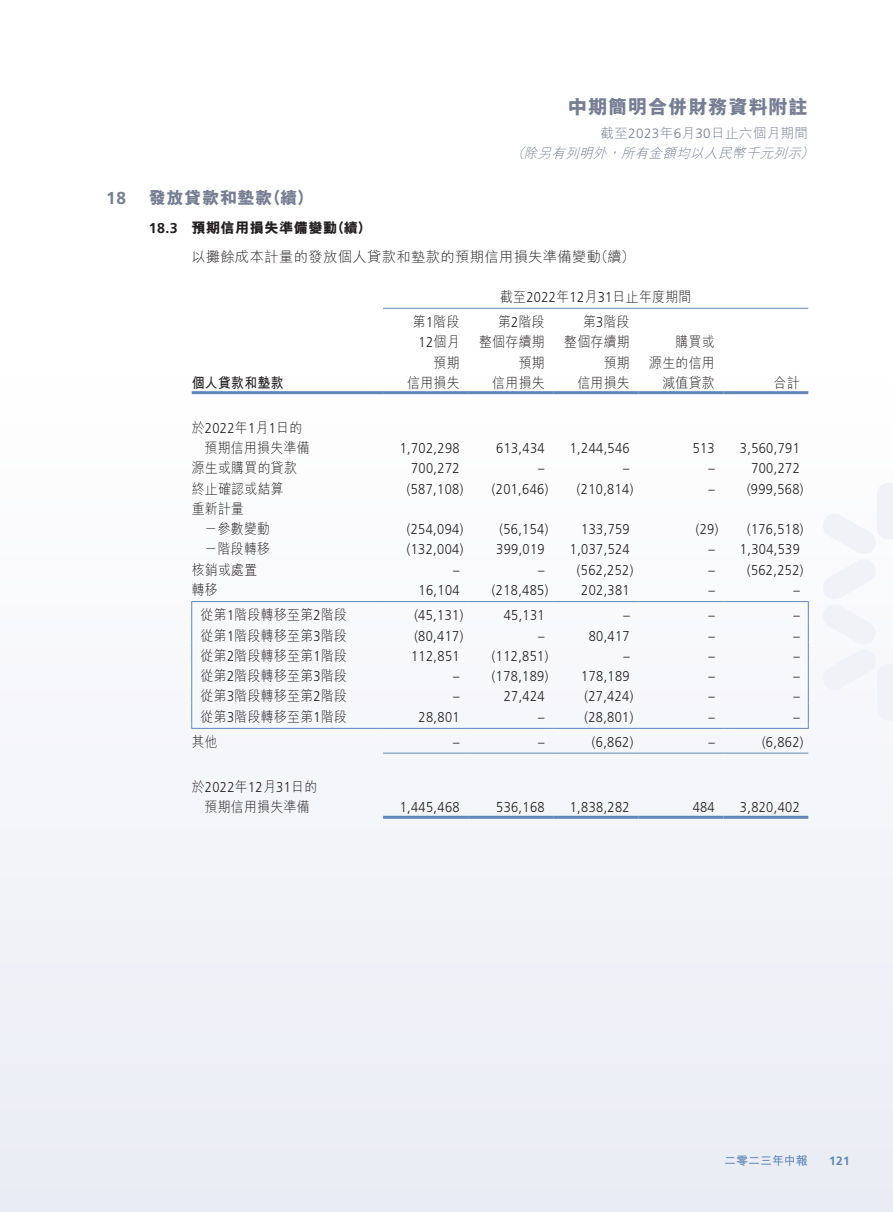
<style>
.page{position:relative;width:893px;height:1212px;background:#fff}
.page>*{position:absolute;margin:0;border:0;box-sizing:border-box;transform-origin:0 0}
.t1{font:800 19.5px "M Hei HK";letter-spacing:.03em;color:#767e94}
.t2{font:800 17.25px "M Hei HK";letter-spacing:.03em;color:#767e94}
.t3{font:700 17.25px "Frutiger LT Std";color:#767e94}
.t4{font:300 14.25px "Frutiger LT Std";letter-spacing:.03em;color:#231f20;scale:.9 1}
.t5{font:300 14.25px/20.2px "M Hei HK";letter-spacing:.03em;color:#231f20;text-align:right;scale:.9 1}
.t6{font:300 14.25px/28.8px "M Hei HK";letter-spacing:.03em;color:#231f20}
.t7{font:700 14.25px "M Hei HK";letter-spacing:.03em;color:#231f20;scale:.9 1}
.t8{font:italic 300 13.5px/20.2px "M Hei HK";color:#767e94}
.t9{font:700 12px "M Hei HK";color:#5f87b8}
.t10{font:700 12px "Frutiger LT Std";color:#5f87b8}
.s1{font-style:normal}
.s2{font-family:"Frutiger LT Std";font-style:normal}
.s3{font-family:"Frutiger LT Std";font-weight:700}
.s4{font-weight:800}
.s5{font-family:"Frutiger LT Std"}
.s6{font-family:"M Hei HK"}
</style>
<div class="page">
<div style="left:0;top:383px;width:893px;height:829px;background:#f4f5f9"></div>
<hr style="left:191px;top:601px;width:192px;height:1px;background:#5f87b8">
<svg style="left:191px;top:602px;width:1px;height:126px"></svg>
<hr style="left:191px;top:728px;width:192px;height:1px;background:#5f87b8">
<hr style="left:383px;top:601px;width:85px;height:1px;background:#5f87b8">
<hr style="left:468px;top:601px;width:85px;height:1px;background:#5f87b8">
<hr style="left:553px;top:601px;width:85px;height:1px;background:#5f87b8">
<hr style="left:638px;top:601px;width:85px;height:1px;background:#5f87b8">
<hr style="left:723px;top:601px;width:86px;height:1px;background:#5f87b8">
<svg style="left:808px;top:602px;width:1px;height:126px"></svg>
<hr style="left:383px;top:728px;width:85px;height:1px;background:#5f87b8">
<hr style="left:468px;top:728px;width:85px;height:1px;background:#5f87b8">
<hr style="left:553px;top:728px;width:85px;height:1px;background:#5f87b8">
<hr style="left:638px;top:728px;width:85px;height:1px;background:#5f87b8">
<hr style="left:723px;top:728px;width:86px;height:1px;background:#5f87b8">
<hr style="left:383px;top:308px;width:425px;height:1px;background:#5f87b8">
<hr style="left:192px;top:391px;width:191px;height:3px;background:#5f87b8">
<hr style="left:383px;top:391px;width:85px;height:3px;background:#5f87b8">
<hr style="left:468px;top:391px;width:85px;height:3px;background:#5f87b8">
<hr style="left:553px;top:391px;width:85px;height:3px;background:#5f87b8">
<hr style="left:638px;top:391px;width:85px;height:3px;background:#5f87b8">
<hr style="left:723px;top:391px;width:85px;height:3px;background:#5f87b8">
<hr style="left:383px;top:753px;width:85px;height:1px;background:#5f87b8">
<hr style="left:468px;top:753px;width:85px;height:1px;background:#5f87b8">
<hr style="left:553px;top:753px;width:85px;height:1px;background:#5f87b8">
<hr style="left:638px;top:753px;width:85px;height:1px;background:#5f87b8">
<hr style="left:723px;top:753px;width:85px;height:1px;background:#5f87b8">
<hr style="left:383px;top:816px;width:85px;height:3px;background:#5f87b8">
<hr style="left:468px;top:816px;width:85px;height:3px;background:#5f87b8">
<hr style="left:553px;top:816px;width:85px;height:3px;background:#5f87b8">
<hr style="left:638px;top:816px;width:85px;height:3px;background:#5f87b8">
<hr style="left:723px;top:816px;width:85px;height:3px;background:#5f87b8">
<h1 class="t1" style="left:568px;top:97px;width:242px">中期簡明合併財務資料附註</h1>
<p class="t8" style="left:511px;top:123px;width:307px;text-indent:89px"><span class="s1">截至</span><span class="s2">2023</span><span class="s1">年</span><span class="s2">6</span><span class="s1">月</span><span class="s2">30</span><span class="s1">日止六個月期間</span>（除另有列明外，所有金額均以人民幣千元列示）</p>
<p class="t3" style="left:106px;top:188px;width:21px">18</p>
<p class="t2" style="left:149px;top:189px;width:166px">發放貸款和墊款（續）</p>
<p class="t6" style="left:191px;top:213px;width:445px;text-indent:-43px"><span class="s3">18.3</span> <span class="s4">預期信用損失準備變動（續）<br></span>以攤餘成本計量的發放個人貸款和墊款的預期信用損失準備變動（續）</p>
<p class="t5" style="left:500px;top:287px;width:214px">截至<span class="s5">2022</span>年<span class="s5">12</span>月<span class="s5">31</span>日止年度期間</p>
<p class="t7" style="left:192px;top:372px;width:104px">個人貸款和墊款</p>
<p class="t5" style="left:413px;top:311px;width:53px">第<span class="s5">1</span>階段</p>
<p class="t4" style="left:419px;top:334px;width:47px">12<span class="s6">個月</span></p>
<p class="t5" style="left:407px;top:352px;width:60px">預期<br>信用損失</p>
<p class="t5" style="left:479px;top:311px;width:74px">第<span class="s5">2</span>階段<br>整個存續期預期<br>信用損失</p>
<p class="t5" style="left:564px;top:311px;width:74px">第<span class="s5">3</span>階段<br>整個存續期預期<br>信用損失</p>
<p class="t5" style="left:649px;top:332px;width:74px">購買或<br>源生的信用減值貸款</p>
<p class="t5" style="left:774px;top:372px;width:30px">合計</p>
<p class="t4" style="left:192px;top:420px;width:124px"><span class="s6">於</span>2022<span class="s6">年</span>1<span class="s6">月</span>1<span class="s6">日的</span></p>
<p class="t5" style="left:204px;top:437px;width:118px">預期信用損失準備</p>
<p class="t4" style="left:400px;top:440px;width:68px">1,702,298</p>
<p class="t4" style="left:496px;top:440px;width:55px">613,434</p>
<p class="t4" style="left:570px;top:440px;width:68px">1,244,546</p>
<p class="t4" style="left:693px;top:440px;width:26px">513</p>
<p class="t4" style="left:740px;top:440px;width:68px">3,560,791</p>
<p class="t5" style="left:192px;top:458px;width:118px">源生或購買的貸款</p>
<p class="t4" style="left:411px;top:460px;width:55px">700,272</p>
<p class="t4" style="left:538px;top:460px;width:9px">–</p>
<p class="t4" style="left:623px;top:460px;width:9px">–</p>
<p class="t4" style="left:708px;top:460px;width:9px">–</p>
<p class="t4" style="left:751px;top:460px;width:55px">700,272</p>
<p class="t5" style="left:192px;top:478px;width:104px">終止確認或結算</p>
<p class="t4" style="left:407px;top:481px;width:64px">(587,108)</p>
<p class="t4" style="left:492px;top:481px;width:64px">(201,646)</p>
<p class="t4" style="left:577px;top:481px;width:64px">(210,814)</p>
<p class="t4" style="left:708px;top:481px;width:107px">– (999,568)</p>
<p class="t5" style="left:204px;top:498px;width:74px;text-align:left;text-indent:-13px">重新計量<br>－參數變動</p>
<p class="t4" style="left:407px;top:521px;width:64px">(254,094)</p>
<p class="t4" style="left:499px;top:521px;width:56px">(56,154)</p>
<p class="t4" style="left:581px;top:521px;width:55px">133,759</p>
<p class="t4" style="left:696px;top:521px;width:121px">(29) (176,518)</p>
<p class="t5" style="left:205px;top:539px;width:74px">－階段轉移</p>
<p class="t4" style="left:407px;top:541px;width:64px">(132,004)</p>
<p class="t4" style="left:496px;top:541px;width:55px">399,019</p>
<p class="t4" style="left:570px;top:541px;width:68px">1,037,524</p>
<p class="t4" style="left:708px;top:541px;width:103px">– 1,304,539</p>
<p class="t5" style="left:192px;top:559px;width:74px">核銷或處置</p>
<p class="t4" style="left:453px;top:562px;width:9px">–</p>
<p class="t4" style="left:538px;top:562px;width:107px">– (562,252)</p>
<p class="t4" style="left:708px;top:562px;width:107px">– (562,252)</p>
<p class="t5" style="left:192px;top:579px;width:30px">轉移</p>
<p class="t4" style="left:419px;top:582px;width:47px">16,104</p>
<p class="t4" style="left:492px;top:582px;width:64px">(218,485)</p>
<p class="t4" style="left:581px;top:582px;width:55px">202,381</p>
<p class="t4" style="left:708px;top:582px;width:9px">–</p>
<p class="t4" style="left:793px;top:582px;width:9px">–</p>
<p class="t5" style="left:201px;top:605px;width:164px">從第<span class="s5">1</span>階段轉移至第<span class="s5">2</span>階段</p>
<p class="t4" style="left:414px;top:607px;width:56px">(45,131)</p>
<p class="t4" style="left:504px;top:607px;width:47px">45,131</p>
<p class="t4" style="left:623px;top:607px;width:9px">–</p>
<p class="t4" style="left:708px;top:607px;width:9px">–</p>
<p class="t4" style="left:793px;top:607px;width:9px">–</p>
<p class="t5" style="left:201px;top:625px;width:164px">從第<span class="s5">1</span>階段轉移至第<span class="s5">3</span>階段</p>
<p class="t4" style="left:414px;top:628px;width:56px">(80,417)</p>
<p class="t4" style="left:538px;top:628px;width:9px">–</p>
<p class="t4" style="left:589px;top:628px;width:47px">80,417</p>
<p class="t4" style="left:708px;top:628px;width:9px">–</p>
<p class="t4" style="left:793px;top:628px;width:9px">–</p>
<p class="t5" style="left:201px;top:645px;width:164px">從第<span class="s5">2</span>階段轉移至第<span class="s5">1</span>階段</p>
<p class="t4" style="left:411px;top:648px;width:55px">112,851</p>
<p class="t4" style="left:492px;top:648px;width:64px">(112,851)</p>
<p class="t4" style="left:623px;top:648px;width:9px">–</p>
<p class="t4" style="left:708px;top:648px;width:9px">–</p>
<p class="t4" style="left:793px;top:648px;width:9px">–</p>
<p class="t5" style="left:201px;top:665px;width:164px">從第<span class="s5">2</span>階段轉移至第<span class="s5">3</span>階段</p>
<p class="t4" style="left:453px;top:668px;width:107px">– (178,189)</p>
<p class="t4" style="left:581px;top:668px;width:55px">178,189</p>
<p class="t4" style="left:708px;top:668px;width:9px">–</p>
<p class="t4" style="left:793px;top:668px;width:9px">–</p>
<p class="t5" style="left:201px;top:686px;width:164px">從第<span class="s5">3</span>階段轉移至第<span class="s5">2</span>階段</p>
<p class="t4" style="left:453px;top:688px;width:9px">–</p>
<p class="t4" style="left:504px;top:688px;width:47px">27,424</p>
<p class="t4" style="left:584px;top:688px;width:56px">(27,424)</p>
<p class="t4" style="left:708px;top:688px;width:9px">–</p>
<p class="t4" style="left:793px;top:688px;width:9px">–</p>
<p class="t5" style="left:201px;top:706px;width:164px">從第<span class="s5">3</span>階段轉移至第<span class="s5">1</span>階段</p>
<p class="t4" style="left:419px;top:709px;width:47px">28,801</p>
<p class="t4" style="left:538px;top:709px;width:9px">–</p>
<p class="t4" style="left:584px;top:709px;width:56px">(28,801)</p>
<p class="t4" style="left:708px;top:709px;width:9px">–</p>
<p class="t4" style="left:793px;top:709px;width:9px">–</p>
<p class="t5" style="left:192px;top:731px;width:30px">其他</p>
<p class="t4" style="left:453px;top:734px;width:9px">–</p>
<p class="t4" style="left:538px;top:734px;width:9px">–</p>
<p class="t4" style="left:592px;top:734px;width:47px">(6,862)</p>
<p class="t4" style="left:708px;top:734px;width:9px">–</p>
<p class="t4" style="left:762px;top:734px;width:47px">(6,862)</p>
<p class="t4" style="left:192px;top:779px;width:141px"><span class="s6">於</span>2022<span class="s6">年</span>12<span class="s6">月</span>31<span class="s6">日的</span></p>
<p class="t5" style="left:204px;top:797px;width:118px">預期信用損失準備</p>
<p class="t4" style="left:400px;top:799px;width:68px">1,445,468</p>
<p class="t4" style="left:496px;top:799px;width:55px">536,168</p>
<p class="t4" style="left:570px;top:799px;width:68px">1,838,282</p>
<p class="t4" style="left:693px;top:799px;width:26px">484</p>
<p class="t4" style="left:740px;top:799px;width:68px">3,820,402</p>
<p class="t9" style="left:724px;top:1152px;width:85px">二零二三年中報</p>
<p class="t10" style="left:829px;top:1154px;width:22px">121</p>
</div>
